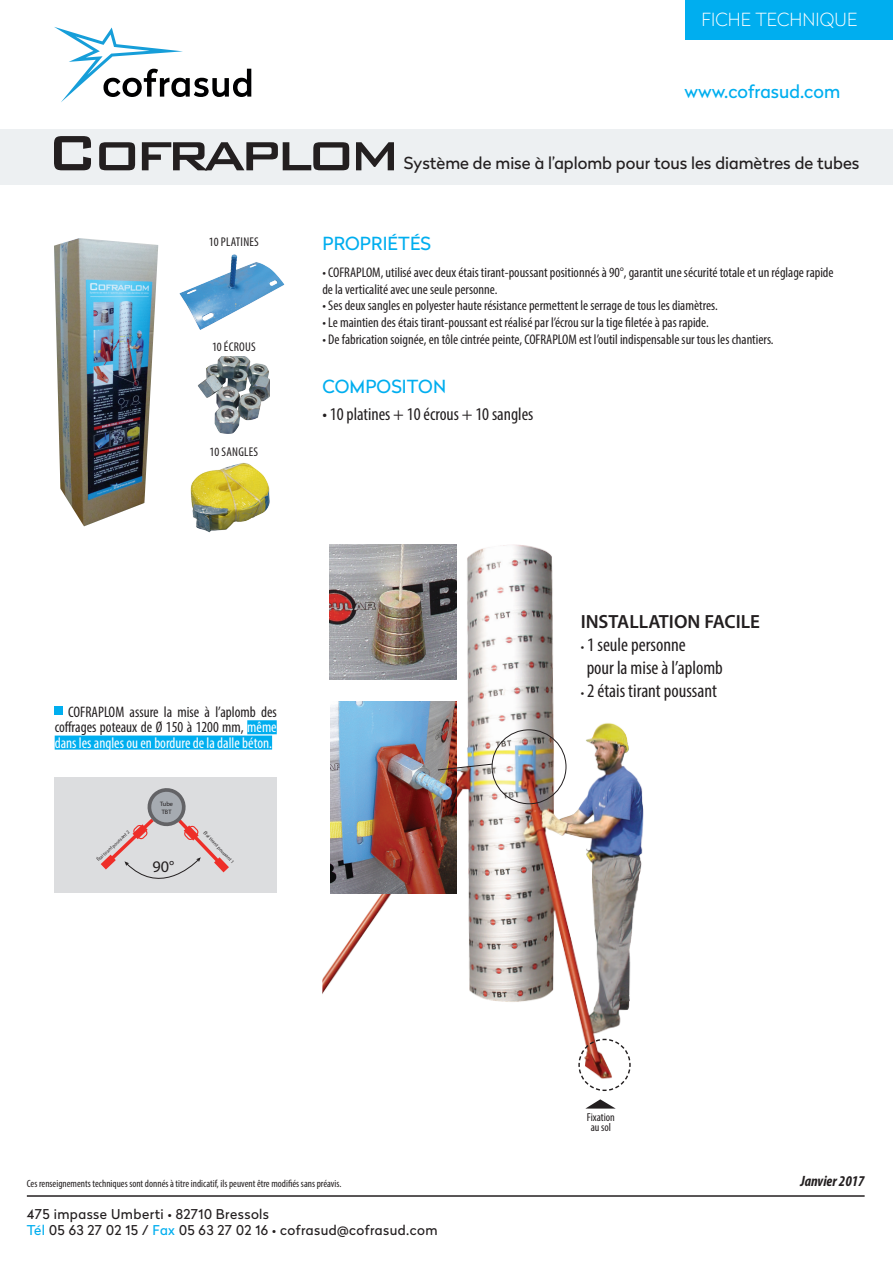
<style>
.page{position:relative;width:893px;height:1263px;background:#fff}
.page>*{position:absolute;margin:0;border:0;box-sizing:border-box;transform-origin:0 0}
.t1{font:condensed 19.2px/23px "Myriad Pro";color:#231f20}
.t2{font:600 19.2px "Myriad Pro";color:#231f20}
.t3{font:18px "Radikal";letter-spacing:.005em;color:#00aeef}
.t4{font:condensed 18px "Myriad Pro";color:#231f20}
.t5{font:100 18px "Radikal";letter-spacing:.005em;color:#fff}
.t6{font:16.5px "Radikal";color:#231f20}
.t7{font:16.2px "Myriad Pro";color:#231f20}
.t8{font:condensed 15.3px/15.3px "Myriad Pro";color:#231f20;text-align:justify}
.t9{font:italic 700 condensed 15px "Myriad Pro";color:#231f20}
.t10{font:condensed 14.1px/16.8px "Myriad Pro";color:#231f20}
.t11{font:13.5px/16.2px "Radikal";letter-spacing:.03em;color:#231f20}
.t12{font:condensed 12.75px "Myriad Pro";letter-spacing:.02em;color:#231f20}
.t13{font:condensed 11.55px/10.5px "Myriad Pro";color:#231f20;text-align:center}
.t14{font:condensed 10.5px "Myriad Pro";color:#231f20}
.t15{font:6.3px/7.5px "Myriad Pro";color:#231f20}
.t16{font:4.8px "Myriad Pro";color:#231f20}
.s1{color:#fff}
.s2{font-size:13.35px}
.s3{color:#00aeef}
</style>
<div class="page">
<div style="left:0;top:130px;width:893px;height:55px;background:#edf0f2"></div>
<svg style="left:54px;top:27px;width:197px;height:75px"></svg>
<div style="left:685px;top:0;width:208px;height:40px;background:#00aeef"></div>
<hr style="left:27px;top:1195px;width:838px;height:2px;background:#231f20">
<svg style="left:54px;top:136px;width:340px;height:34px"></svg>
<div style="left:247px;top:720px;width:30px;height:14px;background:#00aeef"></div>
<div style="left:55px;top:735px;width:217px;height:15px;background:#00aeef"></div>
<div style="left:55px;top:707px;width:8px;height:8px;background:#00aeef"></div>
<img style="left:179px;top:254px;width:106px;height:76px">
<img style="left:190px;top:463px;width:80px;height:70px">
<img style="left:198px;top:356px;width:71px;height:78px">
<div style="left:54px;top:778px;width:223px;height:115px;background:#dcdddf"></div>
<svg style="left:101px;top:788px;width:128px;height:91px"></svg>
<img style="left:322px;top:544px;width:322px;height:494px">
<img style="left:330px;top:701px;width:126px;height:193px">
<img style="left:329px;top:545px;width:127px;height:135px">
<svg style="left:437px;top:763px;width:55px;height:8px"></svg>
<svg style="left:578px;top:1038px;width:53px;height:53px"></svg>
<div style="left:492px;top:729px;width:74px;height:75px;border:1px solid #231f20;border-radius:50%"></div>
<svg style="left:586px;top:1099px;width:29px;height:9px"></svg>
<img style="left:54px;top:238px;width:104px;height:288px">
<p class="t5" style="left:701px;top:7px;width:157px">FICHE TECHNIQUE</p>
<p class="t3" style="left:685px;top:78px;width:157px">www.cofrasud.com</p>
<p class="t12" style="left:209px;top:234px;width:51px">10 PLATINES</p>
<p class="t12" style="left:212px;top:339px;width:45px">10 ÉCROUS</p>
<p class="t12" style="left:210px;top:444px;width:50px">10 SANGLES</p>
<p class="t6" style="left:404px;top:151px;width:457px">Système de mise à l’aplomb pour tous les diamètres de tubes</p>
<p class="t3" style="left:322px;top:230px;width:110px">PROPRIÉTÉS</p>
<p class="t10" style="left:322px;top:263px;width:513px">• COFRAPLOM, utilisé avec deux étais tirant-poussant positionnés à 90°, garantit une sécurité totale et un réglage rapide de la verticalité avec une seule personne.</p>
<p class="t10" style="left:322px;top:297px;width:397px">• Ses deux sangles en polyester haute résistance permettent le serrage de tous les diamètres.</p>
<p class="t10" style="left:322px;top:314px;width:388px">• Le maintien des étais tirant-poussant est réalisé par l’écrou sur la tige filetée à pas rapide.</p>
<p class="t10" style="left:322px;top:331px;width:453px">• De fabrication soignée, en tôle cintrée peinte, COFRAPLOM est l’outil indispensable sur tous les chantiers.</p>
<p class="t3" style="left:322px;top:373px;width:125px">COMPOSITON</p>
<p class="t4" style="left:322px;top:403px;width:213px">• 10 platines + 10 écrous + 10 sangles</p>
<p class="t8" style="left:55px;top:704px;width:224px;text-indent:13px">COFRAPLOM assure la mise à l’aplomb des coffrages poteaux de Ø 150 à 1200 mm, <span class="s1">même dans les angles ou en bordure de la dalle béton.</span></p>
<p class="t16" style="left:96px;top:858px;width:44px;rotate:-43deg">Étai tirant poussant 2</p>
<p class="t15" style="left:160px;top:800px;width:15px;rotate:-1deg">Tube<br>TBT</p>
<p class="t7" style="left:152px;top:856px;width:23px">90°</p>
<p class="t16" style="left:207px;top:829px;width:44px;rotate:47deg">Étai tirant poussant 1</p>
<h1 class="t2" style="left:581px;top:610px;width:181px">INSTALLATION FACILE</h1>
<h1 class="t1" style="left:587px;top:633px;width:138px;text-indent:-6px"><span class="s2">•</span> 1 seule personne<br>pour la mise à l’aplomb</h1>
<h1 class="t1" style="left:581px;top:679px;width:138px"><span class="s2">•</span> 2 étais tirant poussant</h1>
<p class="t13" style="left:587px;top:1111px;width:29px">Fixation au sol</p>
<p class="t14" style="left:27px;top:1177px;width:316px">Ces renseignements techniques sont donnés à titre indicatif, ils peuvent être modifiés sans préavis.</p>
<p class="t11" style="left:27px;top:1205px;width:412px">475 impasse Umberti • 82710 Bressols<br><span class="s3">Tél</span> 05 63 27 02 15 / <span class="s3">Fax</span> 05 63 27 02 16 • cofrasud@cofrasud.com</p>
<p class="t9" style="left:800px;top:1172px;width:66px">Janvier 2017</p>
</div>
